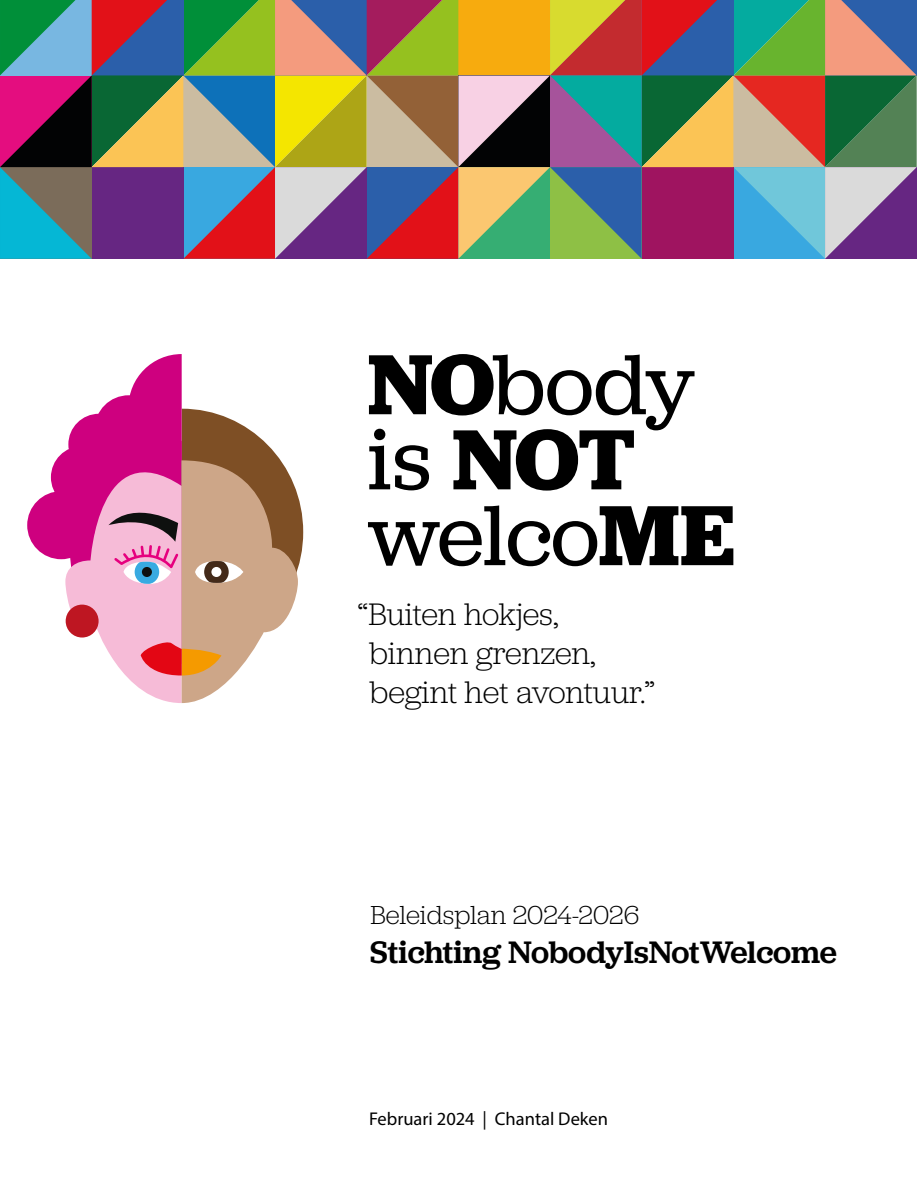
<style>
.page{position:relative;width:918px;height:1188px;background:#fff}
.page>*{position:absolute;margin:0;border:0;box-sizing:border-box;transform-origin:0 0}
.t1{font:300 32.4px/38.8px "Jubilat";color:#000}
.t2{font:500 32.4px "Jubilat";letter-spacing:-.005em;color:#000}
.t3{font:300 27.15px "Jubilat";color:#000}
.t4{font:18.45px "Myriad Pro";color:#000}
</style>
<div class="page">
<svg style="left:0;top:0;width:917px;height:259px;background:#847a6d"></svg>
<svg style="left:369px;top:354px;width:326px;height:137px"></svg>
<svg style="left:368px;top:505px;width:365px;height:61px"></svg>
<div style="left:51px;top:446px;width:62px;height:63px;background:#ce007f;border-radius:50%"></div>
<div style="left:27px;top:491px;width:68px;height:68px;background:#ce007f;border-radius:50%"></div>
<svg style="left:65px;top:354px;width:238px;height:349px"></svg>
<div style="left:66px;top:605px;width:33px;height:33px;background:#be1622;border-radius:50%"></div>
<p class="t1" style="left:369px;top:594px;width:287px;text-indent:-11px">“Buiten hokjes, binnen grenzen, begint het avontuur.”</p>
<p class="t3" style="left:371px;top:898px;width:270px">Beleidsplan 2024-2026</p>
<p class="t2" style="left:370px;top:931px;width:469px">Stichting NobodyIsNotWelcome</p>
<p class="t4" style="left:369px;top:1108px;width:241px">Februari 2024 | Chantal Deken</p>
</div>
